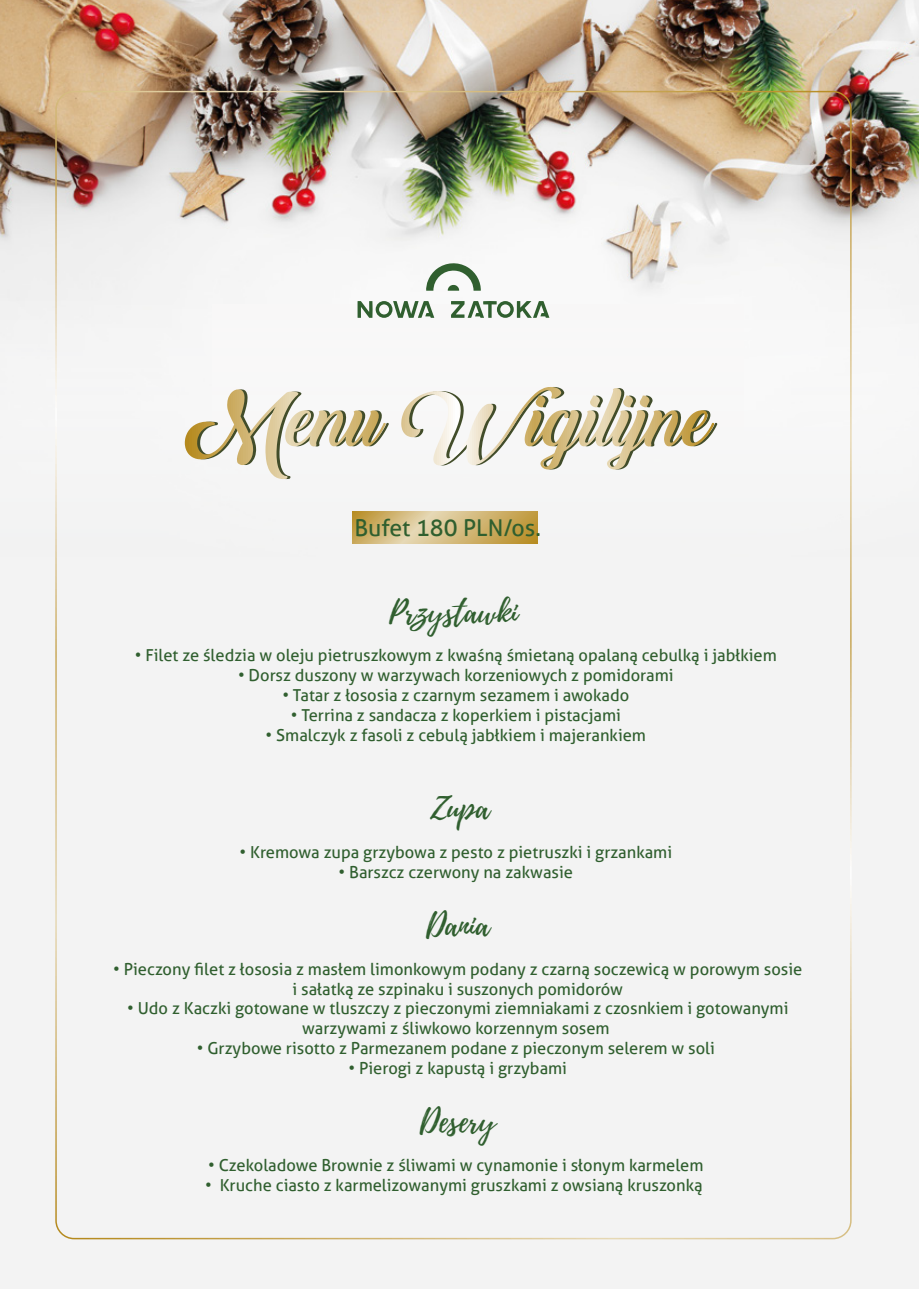
<style>
.page{position:relative;width:919px;height:1289px;background:#fff}
.page>*{position:absolute;margin:0;border:0;box-sizing:border-box;transform-origin:0 0}
.t1{font:31.5px "Playlist Script";color:#305f2f}
.t2{font:23.1px "Aller";color:#305f2f}
.t3{font:16.5px/19.8px "Aller";color:#305f2f;text-align:center}
</style>
<div class="page">
<img style="left:0;top:0;width:918px;height:284px">
<div style="left:0;top:284px;width:918px;height:1004px;background:#f3f3f3"></div>
<svg style="left:188px;top:387px;width:529px;height:92px"></svg>
<svg style="left:401px;top:387px;width:149px;height:78px"></svg>
<svg style="left:357px;top:301px;width:77px;height:17px"></svg>
<svg style="left:451px;top:301px;width:98px;height:17px"></svg>
<svg style="left:425px;top:261px;width:56px;height:30px"></svg>
<svg style="left:352px;top:511px;width:185px;height:33px"></svg>
<h2 class="t2" style="left:354px;top:514px;width:188px">Bufet 180 PLN/os.</h2>
<h1 class="t1" style="left:389px;top:589px;width:130px">Przystawki</h1>
<p class="t3" style="left:135px;top:645px;width:643px">• Filet ze śledzia w oleju pietruszkowym z kwaśną śmietaną opalaną cebulką i jabłkiem</p>
<p class="t3" style="left:238px;top:665px;width:437px">• Dorsz duszony w warzywach korzeniowych z pomidorami</p>
<p class="t3" style="left:282px;top:685px;width:348px">• Tatar z łososia z czarnym sezamem i awokado</p>
<p class="t3" style="left:291px;top:705px;width:331px">• Terrina z sandacza z koperkiem i pistacjami</p>
<p class="t3" style="left:265px;top:724px;width:382px">• Smalczyk z fasoli z cebulą jabłkiem i majerankiem</p>
<h1 class="t1" style="left:430px;top:785px;width:61px">Zupa</h1>
<p class="t3" style="left:239px;top:841px;width:434px">• Kremowa zupa grzybowa z pesto z pietruszki i grzankami</p>
<p class="t3" style="left:338px;top:861px;width:236px">• Barszcz czerwony na zakwasie</p>
<h1 class="t1" style="left:426px;top:902px;width:65px">Dania</h1>
<p class="t3" style="left:113px;top:958px;width:690px">• Pieczony filet z łososia z masłem limonkowym podany z czarną soczewicą w porowym sosie i sałatką ze szpinaku i suszonych pomidorów</p>
<p class="t3" style="left:127px;top:998px;width:662px">• Udo z Kaczki gotowane w tluszczy z pieczonymi ziemniakami z czosnkiem i gotowanymi warzywami z śliwkowo korzennym sosem</p>
<p class="t3" style="left:197px;top:1038px;width:519px">• Grzybowe risotto z Parmezanem podane z pieczonym selerem w soli</p>
<p class="t3" style="left:348px;top:1057px;width:220px">• Pierogi z kapustą i grzybami</p>
<h1 class="t1" style="left:420px;top:1099px;width:77px">Desery</h1>
<p class="t3" style="left:208px;top:1155px;width:497px">• Czekoladowe Brownie z śliwami w cynamonie i słonym karmelem</p>
<p class="t3" style="left:205px;top:1174px;width:499px">• Kruche ciasto z karmelizowanymi gruszkami z owsianą kruszonką</p>
</div>
